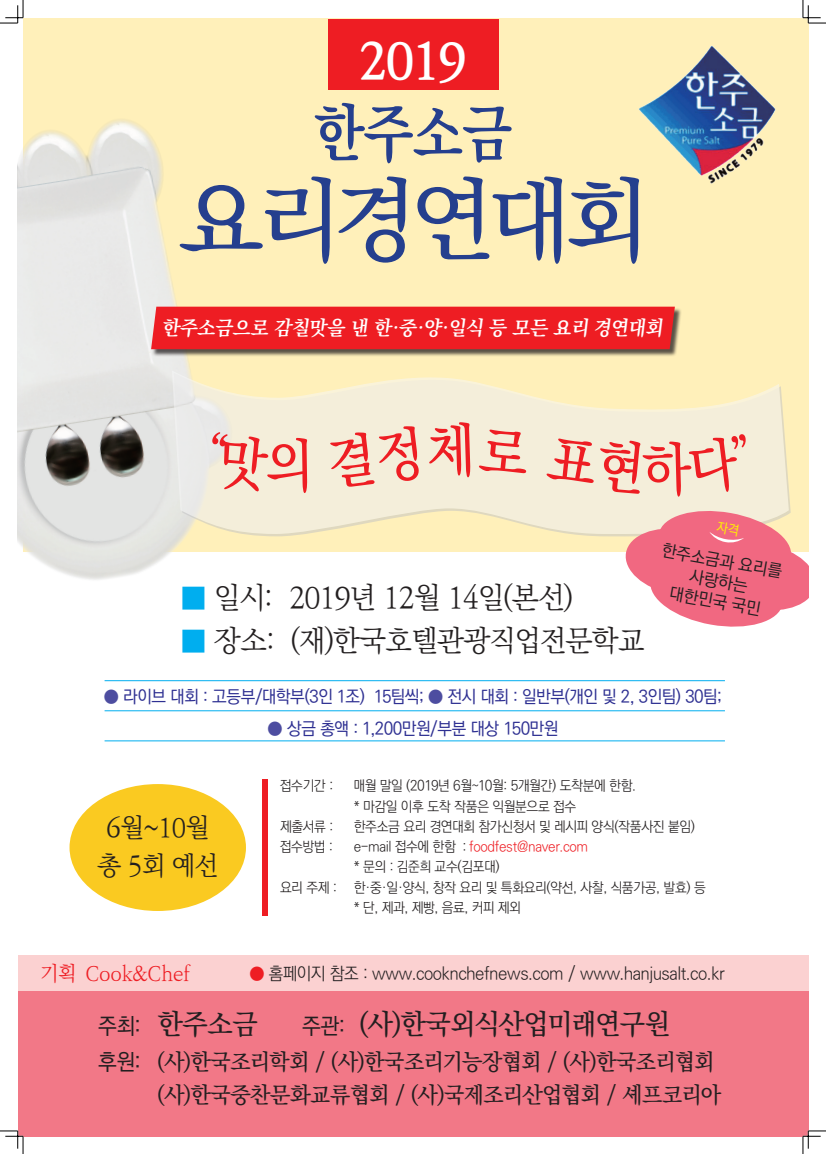
<style>
.page{position:relative;width:826px;height:1154px;background:#fff}
.page>*{position:absolute;margin:0;border:0;box-sizing:border-box;transform-origin:0 0}
.t1{font:90.88px "Ko Pub Batang PM";letter-spacing:-.09em;color:#253f8e}
.t2{font:63.06px "Ko Pub Batang PB";color:#253f8e;scale:.85 1}
.t3{font:51.44px "Ko Pub Batang PB";color:#fff;scale:.96 1}
.t4{font:29.5px "Ko Pub Batang PL";letter-spacing:-.025em;color:#231f20;scale:.96 1}
.t5{font:28.12px "Ko Pub Batang PM";letter-spacing:-.025em;color:#231f20;scale:.96 1}
.t6{font:26.38px/38px "Ko Pub Batang PL";letter-spacing:-.035em;color:#231f20;text-align:center;scale:.96 1}
.t7{font:22.5px/32.4px "Ko Pub Batang PM";letter-spacing:-.025em;color:#231f20;scale:.96 1}
.t8{font:20.62px "Ko Pub Batang PL";letter-spacing:-.03em;color:#ee1d23;scale:.96 1}
.t9{font:20px "Ko Pub Batang PB";letter-spacing:-.01em;color:#fff;scale:.96 1}
.t10{font:17.5px "Ko Pub Dotum PM";letter-spacing:-.035em;color:#2e3092;scale:.96 1}
.t11{font:17.5px "Ko Pub Dotum PL";letter-spacing:-.03em;color:#231f20;scale:.96 1}
.t12{font:16.94px/20.4px "Ko Pub Dotum PM";color:#231f20;text-align:center}
.t13{font:14.06px/20.2px "Ko Pub Dotum PL";letter-spacing:-.03em;color:#231f20;scale:.96 1}
.t14{font:14.06px "Ko Pub Dotum PL";letter-spacing:-.03em;color:#ee1d23;scale:.96 1}
.s1{font-family:"Ko Pub Dotum PL";color:#00aeef}
.s2{font-family:"Ko Pub Dotum PL";color:#4d4da0}
.s3{color:#231f20}
.s4{color:#ee1d23}
.s5{font-family:"Ko Pub Dotum PM";font-size:22.5px}
.s6{font-family:"Ko Pub Dotum PM"}
</style>
<div class="page">
<div style="left:23px;top:18px;width:785px;height:533px;background:#fff0ba"></div>
<img style="left:18px;top:120px;width:240px;height:460px">
<svg style="left:172px;top:370px;width:616px;height:164px;fill:#f4eeda"></svg>
<div style="left:18px;top:955px;width:790px;height:35px;background:#fbd1d1"></div>
<div style="left:18px;top:990px;width:790px;height:146px;background:#f27887"></div>
<img style="left:638px;top:46px;width:138px;height:138px">
<div style="left:262px;top:779px;width:5px;height:136px;background:#ee1d23"></div>
<div style="left:69px;top:784px;width:177px;height:126px;background:#faca21;border-radius:50%"></div>
<div style="left:152px;top:307px;width:530px;height:50px;background:#231f20;opacity:.75"></div>
<div style="left:151px;top:306px;width:524px;height:43px;background:#ee1d23"></div>
<hr style="left:105px;top:740px;width:620px;height:1px;background:#00aeef">
<hr style="left:105px;top:710px;width:620px;height:1px;background:#00aeef">
<hr style="left:105px;top:680px;width:620px;height:1px;background:#00aeef">
<div style="left:327px;top:19px;width:171px;height:71px;background:#ee1d23"></div>
<svg style="left:0;top:0;width:24px;height:24px"></svg>
<svg style="left:0;top:1130px;width:24px;height:23px"></svg>
<svg style="left:802px;top:0;width:24px;height:24px"></svg>
<svg style="left:802px;top:1130px;width:24px;height:23px"></svg>
<svg style="left:211px;top:430px;width:97px;height:64px;background:#f2edda"></svg>
<div style="left:326px;top:424px;width:95px;height:64px;background:#f4eeda"></div>
<div style="left:427px;top:421px;width:44px;height:57px;background:#f4eeda"></div>
<div style="left:478px;top:427px;width:52px;height:48px;background:#f4eeda"></div>
<div style="left:545px;top:433px;width:202px;height:64px;background:#f4eeda"></div>
<svg style="left:623px;top:506px;width:185px;height:121px"></svg>
<h3 class="t3" style="left:359px;top:34px;width:114px">2019</h3>
<h2 class="t2" style="left:313px;top:101px;width:235px">한주소금</h2>
<h1 class="t1" style="left:178px;top:175px;width:473px">요리경연대회</h1>
<h3 class="t9" style="left:162px;top:317px;width:526px">한주소금으로 감칠맛을 낸 한·중·양·일식 등 모든 요리 경연대회</h3>
<h3 class="t4" style="left:181px;top:583px;width:410px"><span class="s1">■</span> 일시: 2019년 12월 14일(본선)</h3>
<h3 class="t4" style="left:181px;top:625px;width:484px"><span class="s1">■</span> 장소: (재)한국호텔관광직업전문학교</h3>
<p class="t12" style="left:663px;top:540px;width:123px;rotate:10deg">한주소금과 요리를 사랑하는<br>대한민국 국민</p>
<p class="t10" style="left:104px;top:687px;width:645px"><span class="s2">●</span> 라이브 대회 : 고등부/대학부(3인 1조) 15팀씩; <span class="s2">●</span> 전시 대회 : 일반부(개인 및 2, 3인팀) 30팀;</p>
<p class="t10" style="left:267px;top:719px;width:304px"><span class="s2">●</span> 상금 총액 : 1,200만원/부분 대상 150만원</p>
<h3 class="t6" style="left:97px;top:810px;width:127px">6월~10월 총 5회 예선</h3>
<p class="t13" style="left:280px;top:776px;width:57px">접수기간 :</p>
<p class="t13" style="left:353px;top:776px;width:296px">매월 말일 (2019년 6월~10월: 5개월간) 도착분에 한함. * 마감일 이후 도착 작품은 익월분으로 접수</p>
<p class="t13" style="left:280px;top:817px;width:57px">제출서류 :</p>
<p class="t13" style="left:353px;top:817px;width:357px">한주소금 요리 경연대회 참가신청서 및 레시피 양식(작품사진 붙임)</p>
<p class="t13" style="left:280px;top:837px;width:57px">접수방법 :</p>
<p class="t14" style="left:354px;top:839px;width:246px"><span class="s3">e-mail 접수에 한함 ：</span>foodfest@naver.com</p>
<p class="t13" style="left:354px;top:857px;width:153px">* 문의 : 김준희 교수(김포대)</p>
<p class="t13" style="left:280px;top:877px;width:445px">요리 주제 : 한·중·일·양식, 창작 요리 및 특화요리(약선, 사찰, 식품가공, 발효) 등</p>
<p class="t13" style="left:354px;top:898px;width:176px">* 단, 제과, 제빵, 음료, 커피 제외</p>
<h3 class="t8" style="left:40px;top:962px;width:157px">기획 Cook&amp;Chef</h3>
<p class="t11" style="left:249px;top:964px;width:496px"><span class="s4">●</span> 홈페이지 참조 : www.cooknchefnews.com / www.hanjusalt.co.kr</p>
<h3 class="t5" style="left:98px;top:1010px;width:168px"><span class="s5">주최:</span> 한주소금</h3>
<h3 class="t5" style="left:302px;top:1010px;width:384px"><span class="s5">주관:</span> (사)한국외식산업미래연구원</h3>
<h3 class="t7" style="left:157px;top:1046px;width:588px;text-indent:-59px"><span class="s6">후원:</span> (사)한국조리학회 / (사)한국조리기능장협회 / (사)한국조리협회 (사)한국중찬문화교류협회 / (사)국제조리산업협회 / 셰프코리아</h3>
</div>
